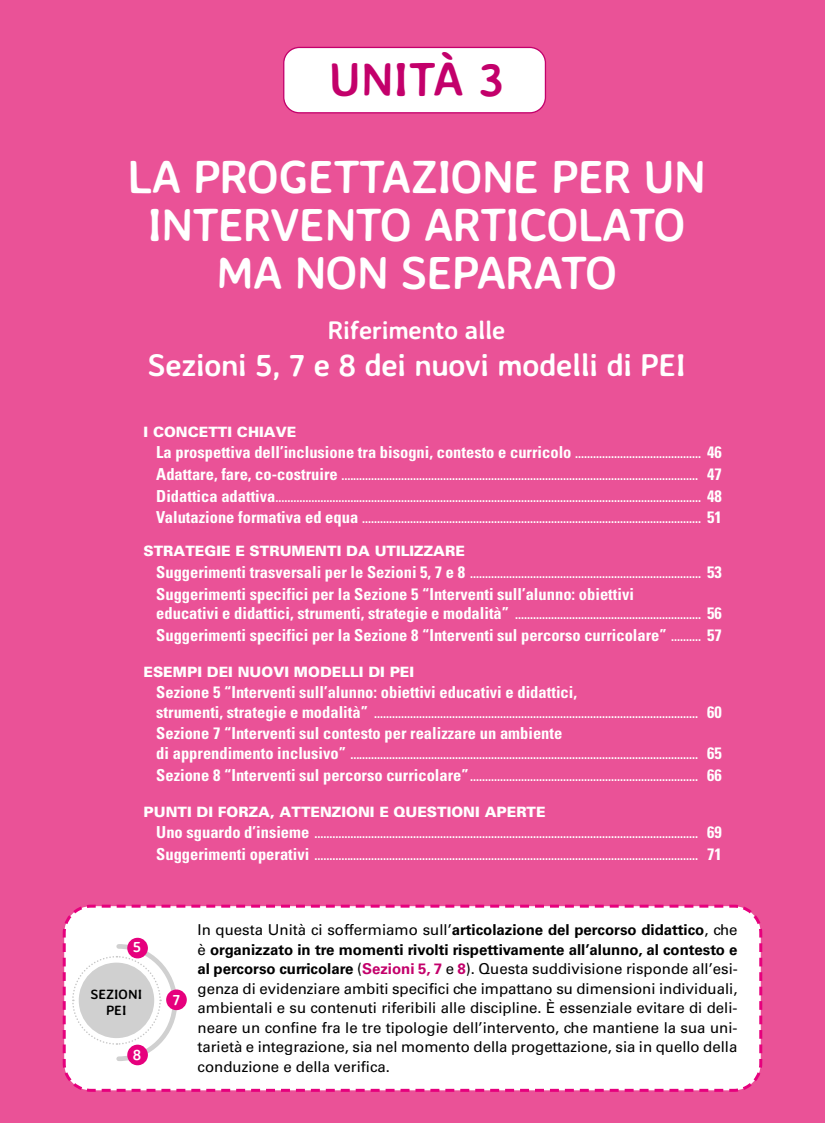
<style>
.page{position:relative;width:825px;height:1123px;background:#ea5297}
.page>*{position:absolute;margin:0;border:0;box-sizing:border-box;transform-origin:0 0}
.t1{font:700 47.7px "Averia Sans Libre";color:#c3006b}
.t2{font:700 46.5px/48px "Averia Sans Libre";letter-spacing:-.02em;color:#fff;text-align:center}
.t3{font:700 31.5px "Averia Sans Libre";letter-spacing:-.015em;color:#fff}
.t4{font:700 25.5px "Averia Sans Libre";letter-spacing:-.015em;color:#fff}
.t5{font:700 condensed 16.5px "Univers LT Std";color:#fff}
.t6{font:15px/19.5px "Univers LT Std";color:#000;text-align:justify}
.t7{font:700 15px "Averia Sans Libre";color:#fff}
.t8{font:900 14.25px "Univers LT Std";color:#fff}
.t9{font:700 condensed 13.5px/21.6px "Univers LT Std";color:#fff}
.t10{font:700 13.5px/16.2px "Averia Sans Libre";color:#000;text-align:center}
.s1{font-size:13.5px}
.s2{font-size:16.5px}
.s3{font-weight:700}
.s4{font-weight:700;color:#c3006b}
</style>
<div class="page">
<div style="left:284px;top:47px;width:261px;height:66px;background:#fff;border-radius:16px"></div>
<div style="left:283px;top:47px;width:263px;height:66px;border:1px solid #c3006b;border-radius:16px"></div>
<div style="left:62px;top:904px;width:701px;height:188px;background:#fff"></div>
<svg style="left:63px;top:941px;width:117px;height:122px;background:#f9f2f6"></svg>
<div style="left:79px;top:962px;width:75px;height:76px;background:#d0d0d0;border-radius:50%"></div>
<div style="left:127px;top:1044px;width:21px;height:21px;background:#e6007d;border:2px solid #e6007d;border-radius:50%"></div>
<div style="left:127px;top:937px;width:21px;height:21px;background:#e6007d;border:2px solid #e6007d;border-radius:50%"></div>
<div style="left:166px;top:989px;width:21px;height:21px;background:#e6007d;border:2px solid #e6007d;border-radius:50%"></div>
<h1 class="t1" style="left:329px;top:49px;width:177px">UNITÀ 3</h1>
<h2 class="t2" style="left:127px;top:151px;width:580px">LA PROGETTAZIONE PER UN<br>INTERVENTO ARTICOLATO<br>MA NON SEPARATO</h2>
<h3 class="t4" style="left:328px;top:314px;width:179px">Riferimento alle</h3>
<h3 class="t3" style="left:148px;top:345px;width:540px">Sezioni 5, 7 e 8 dei nuovi modelli di PEI</h3>
<p class="t8" style="left:144px;top:423px;width:154px">I CONCETTI CHIAVE</p>
<p class="t5" style="left:156px;top:442px;width:567px">La prospettiva dell’inclusione tra bisogni, contesto e curricolo <span class="s1">..........................................</span> 46</p>
<p class="t9" style="left:156px;top:464px;width:567px;text-align:justify"><span class="s2">Adattare, fare, co-costruire</span> ....................................................................................................................... <span class="s2">47<br>Didattica adattiva</span>.............................................................................................................................................. <span class="s2">48<br>Valutazione formativa ed equa</span> ................................................................................................................. <span class="s2">51</span></p>
<p class="t8" style="left:144px;top:542px;width:323px">STRATEGIE E STRUMENTI DA UTILIZZARE</p>
<p class="t9" style="left:156px;top:562px;width:567px"><span class="s2">Suggerimenti trasversali per le Sezioni 5, 7 e 8</span> ............................................................................. <span class="s2">53</span></p>
<p class="t5" style="left:156px;top:583px;width:479px">Suggerimenti specifici per la Sezione 5 “Interventi sull’alunno: obiettivi</p>
<p class="t9" style="left:156px;top:603px;width:567px"><span class="s2">educativi e didattici, strumenti, strategie e modalità”</span> .............................................................. <span class="s2">56</span></p>
<p class="t5" style="left:156px;top:624px;width:567px">Suggerimenti specifici per la Sezione 8 “Interventi sul percorso curricolare” <span class="s1">..........</span> 57</p>
<p class="t8" style="left:144px;top:662px;width:272px">ESEMPI DEI NUOVI MODELLI DI PEI</p>
<p class="t5" style="left:156px;top:682px;width:422px">Sezione 5 “Interventi sull’alunno: obiettivi educativi e didattici,</p>
<p class="t9" style="left:156px;top:702px;width:567px"><span class="s2">strumenti, strategie e modalità”</span> ............................................................................................................ <span class="s2">60</span></p>
<p class="t5" style="left:156px;top:723px;width:408px">Sezione 7 “Interventi sul contesto per realizzare un ambiente</p>
<p class="t9" style="left:156px;top:743px;width:567px"><span class="s2">di apprendimento inclusivo”</span> .................................................................................................................... <span class="s2">65<br>Sezione 8 “Interventi sul percorso curricolare”</span>............................................................................ <span class="s2">66</span></p>
<p class="t8" style="left:144px;top:802px;width:404px">PUNTI DI FORZA, ATTENZIONI E QUESTIONI APERTE</p>
<p class="t9" style="left:156px;top:822px;width:567px"><span class="s2">Uno sguardo d’insieme</span> ................................................................................................................................ <span class="s2">69<br>Suggerimenti operativi</span> ................................................................................................................................ <span class="s2">71</span></p>
<p class="t7" style="left:133px;top:937px;width:10px">5</p>
<p class="t10" style="left:90px;top:985px;width:53px">SEZIONI<br>PEI</p>
<p class="t7" style="left:133px;top:1045px;width:10px">8</p>
<p class="t7" style="left:173px;top:989px;width:9px">7</p>
<p class="t6" style="left:198px;top:920px;width:542px">In questa Unità ci soffermiamo sull’<span class="s3">articolazione del percorso didattico</span>, che è <span class="s3">organizzato in tre momenti rivolti rispettivamente all’alunno, al contesto e al percorso curricolare</span> (<span class="s4">Sezioni 5, 7</span> e <span class="s4">8</span>). Questa suddivisione risponde all’esi&shy;genza di evidenziare ambiti specifici che impattano su dimensioni individuali, ambientali e su contenuti riferibili alle discipline. È essenziale evitare di deli&shy;neare un confine fra le tre tipologie dell’intervento, che mantiene la sua uni&shy;tarietà e integrazione, sia nel momento della progettazione, sia in quello della conduzione e della verifica.</p>
</div>
